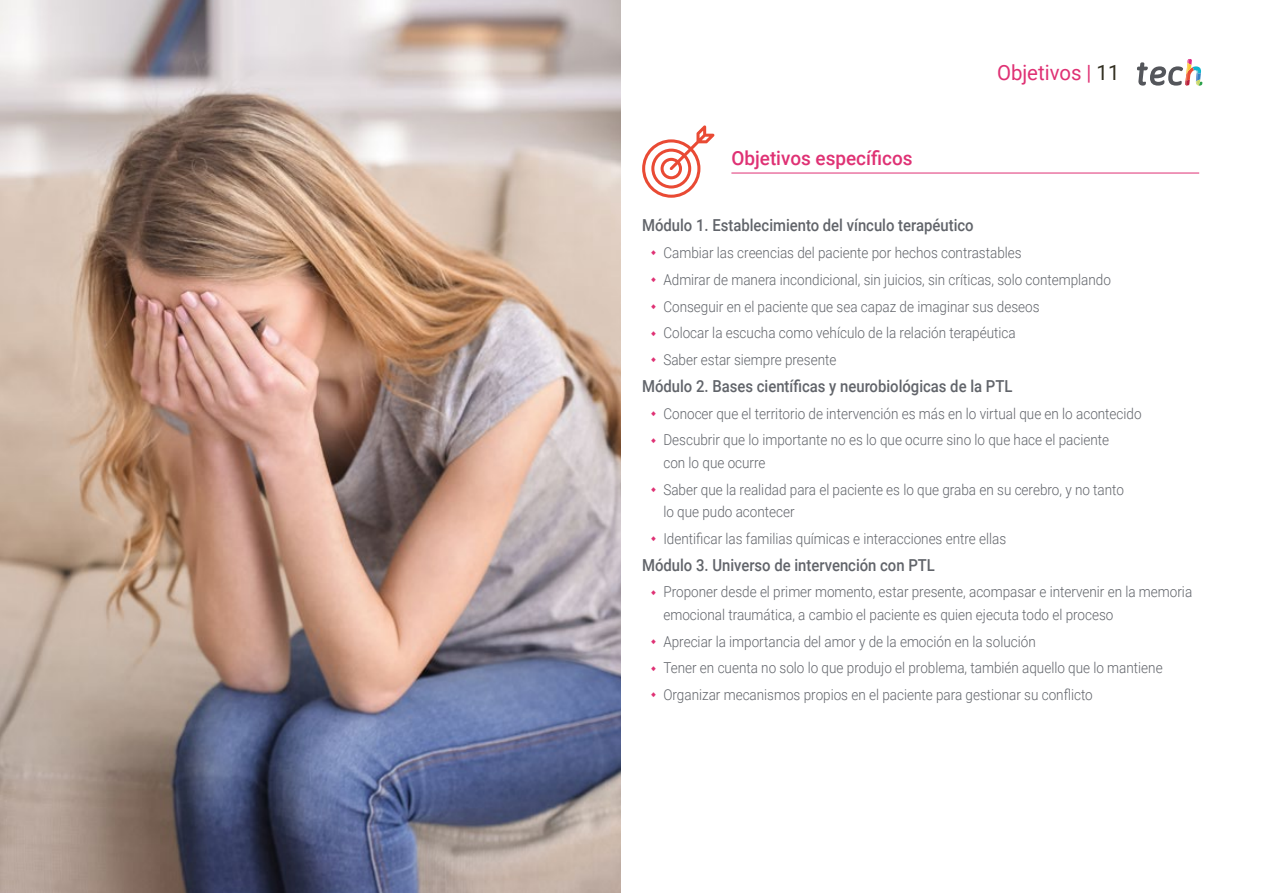
<style>
.page{position:relative;width:1263px;height:893px;background:#fff}
.page>*{position:absolute;margin:0;border:0;box-sizing:border-box;transform-origin:0 0}
.t1{font:21px "Roboto";color:#df3174}
.t2{font:500 19.5px "Roboto";color:#df3174}
.t3{font:500 16.5px "Roboto";color:#61646a;scale:.9 1}
.t4{font:300 15px/26.7px "Roboto";color:#61646a;scale:.9 1}
.s1{color:#312e20}
</style>
<div class="page">
<img style="left:0;top:0;width:621px;height:893px">
<hr style="left:731px;top:173px;width:468px;height:1px;background:#df3174">
<svg style="left:642px;top:125px;width:72px;height:73px"></svg>
<svg style="left:1137px;top:59px;width:65px;height:27px"></svg>
<h2 class="t2" style="left:731px;top:144px;width:183px">Objetivos específicos</h2>
<h1 class="t1" style="left:997px;top:57px;width:124px">Objetivos | <span class="s1">11</span></h1>
<p class="t3" style="left:642px;top:214px;width:370px">Módulo 1. Establecimiento del vínculo terapéutico</p>
<p class="t4" style="left:663px;top:239px;width:499px">Cambiar las creencias del paciente por hechos contrastables<br>Admirar de manera incondicional, sin juicios, sin críticas, solo contemplando Conseguir en el paciente que sea capaz de imaginar sus deseos<br>Colocar la escucha como vehículo de la relación terapéutica<br>Saber estar siempre presente</p>
<p class="t3" style="left:642px;top:374px;width:413px">Módulo 2. Bases científicas y neurobiológicas de la PTL</p>
<p class="t4" style="left:663px;top:399px;width:533px">Conocer que el territorio de intervención es más en lo virtual que en lo acontecido<br>Descubrir que lo importante no es lo que ocurre sino lo que hace el paciente</p>
<p class="t4" style="left:663px;top:449px;width:513px">con lo que ocurre<br>Saber que la realidad para el paciente es lo que graba en su cerebro, y no tanto</p>
<p class="t4" style="left:663px;top:498px;width:382px">lo que pudo acontecer<br>Identificar las familias químicas e interacciones entre ellas</p>
<p class="t3" style="left:642px;top:553px;width:327px">Módulo 3. Universo de intervención con PTL</p>
<p class="t4" style="left:663px;top:580px;width:589px;line-height:22.5px">Proponer desde el primer momento, estar presente, acompasar e intervenir en la memoria emocional traumática, a cambio el paciente es quien ejecuta todo el proceso</p>
<p class="t4" style="left:663px;top:627px;width:556px">Apreciar la importancia del amor y de la emoción en la solución<br>Tener en cuenta no solo lo que produjo el problema, también aquello que lo mantiene<br>Organizar mecanismos propios en el paciente para gestionar su conflicto</p>
</div>
